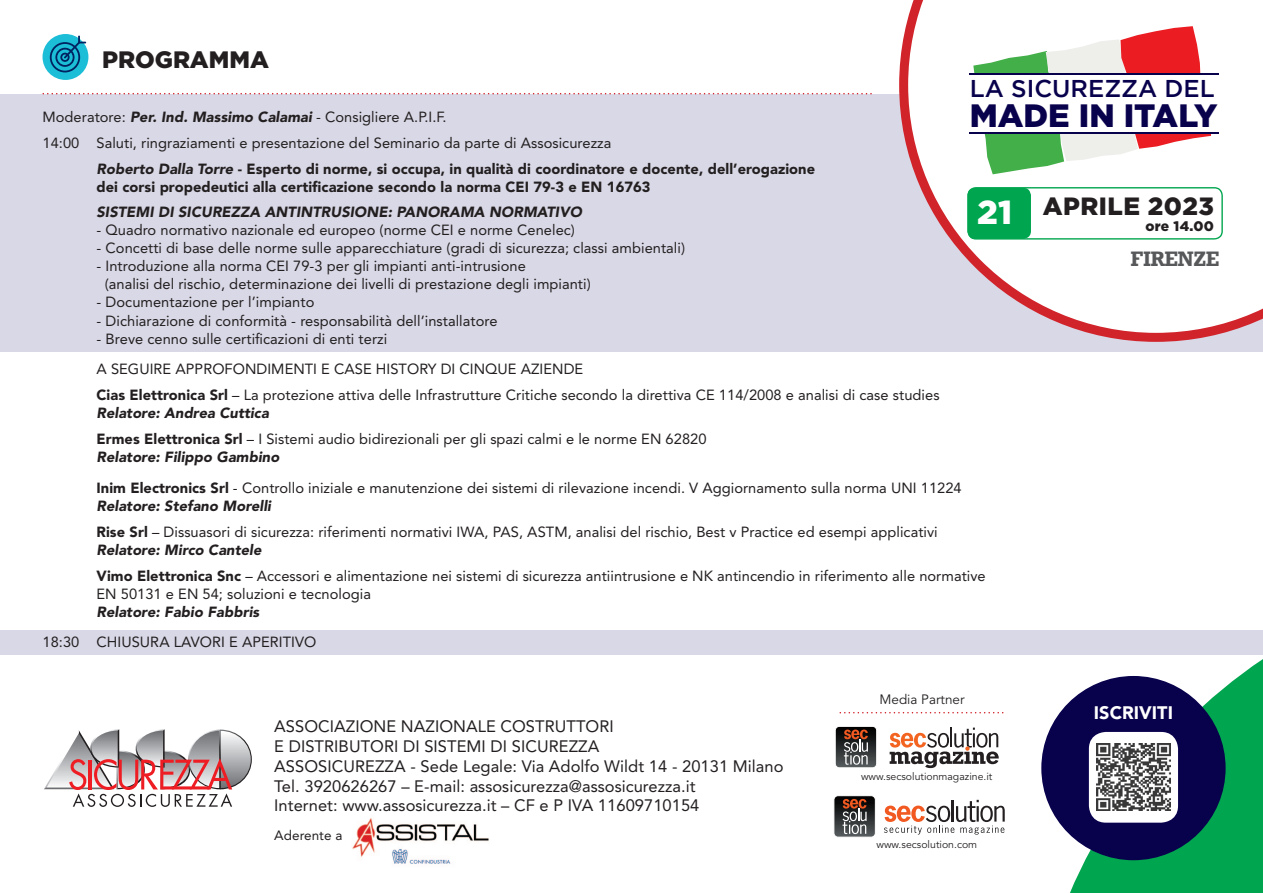
<style>
.page{position:relative;width:1263px;height:893px;background:#fff}
.page>*{position:absolute;margin:0;border:0;box-sizing:border-box;transform-origin:0 0}
.t1{font:900 32.25px "Gotham";color:#08014c}
.t2{font:900 24.9px "Gotham";letter-spacing:.02em;color:#231f20}
.t3{font:500 24.3px "Gotham";color:#08014c}
.t4{font:900 23.7px "Gotham";color:#231f20}
.t5{font:21px "Geometric Slab 712 BT Bold A";color:#57585a}
.t6{font:900 18px "Avenir";letter-spacing:.005em;color:#fff}
.t7{font:16.5px/19.8px "Avenir";letter-spacing:.005em;color:#231f20}
.t8{font:14.7px/18px "Avenir";letter-spacing:.005em;color:#231f20}
.t9{font:900 14.7px "Avenir";letter-spacing:.005em;color:#231f20}
.t10{font:italic 900 14.7px "Avenir";letter-spacing:.005em;color:#231f20}
.t11{font:900 13.8px "Gotham";letter-spacing:.02em;color:#231f20}
.t12{font:13.5px "Avenir";color:#231f20}
.t13{font:13.5px "Avenir";letter-spacing:.005em;color:#231f20}
.t14{font:10.5px "Avenir";color:#231f20}
.s1{font-weight:900;font-style:italic}
.s2{font-style:italic}
.s3{font-weight:900}
.s4{font-size:33.3px;color:#fff}
</style>
<div class="page">
<div style="left:0;top:631px;width:1263px;height:24px;background:#d9d8e6"></div>
<div style="left:0;top:94px;width:1263px;height:258px;background:#d9d8e6"></div>
<svg style="left:899px;top:0;width:364px;height:342px;fill:#fff"></svg>
<svg style="left:971px;top:24px;width:243px;height:152px"></svg>
<div style="left:966px;top:73px;width:265px;height:59px;background:#fff"></div>
<hr style="left:970px;top:132px;width:249px;height:1px;background:#08014c">
<hr style="left:970px;top:73px;width:249px;height:1px;background:#08014c">
<div style="left:43px;top:34px;width:45px;height:46px;background:#1cbed7;border-radius:50%"></div>
<svg style="left:50px;top:36px;width:36px;height:36px"></svg>
<svg style="left:1027px;top:630px;width:236px;height:263px"></svg>
<svg style="left:43px;top:93px;width:829px;height:1px"></svg>
<svg style="left:839px;top:712px;width:164px;height:1px"></svg>
<svg style="left:44px;top:729px;width:208px;height:78px"></svg>
<svg style="left:890px;top:728px;width:109px;height:40px"></svg>
<svg style="left:835px;top:726px;width:42px;height:42px"></svg>
<svg style="left:884px;top:800px;width:121px;height:35px"></svg>
<div style="left:834px;top:795px;width:42px;height:42px;border:1px solid #fff;border-radius:4px"></div>
<svg style="left:834px;top:796px;width:41px;height:41px"></svg>
<img style="left:352px;top:818px;width:137px;height:46px">
<svg style="left:967px;top:187px;width:256px;height:53px"></svg>
<div style="left:967px;top:188px;width:64px;height:51px;background:#00a54f;border-radius:8px"></div>
<div style="left:1041px;top:676px;width:184px;height:184px;background:#08014c;border-radius:50%"></div>
<div style="left:1089px;top:732px;width:89px;height:91px;background:#fff;border-radius:17px"></div>
<img style="left:1096px;top:744px;width:74px;height:67px">
<h3 class="t4" style="left:102px;top:46px;width:168px">PROGRAMMA</h3>
<h3 class="t3" style="left:970px;top:74px;width:247px">LA SICUREZZA DEL</h3>
<h1 class="t1" style="left:970px;top:97px;width:249px">MADE IN ITALY</h1>
<p class="t8" style="left:43px;top:108px;width:406px">Moderatore: <span class="s1">Per. Ind. Massimo Calamai</span> - Consigliere A.P.I.F.</p>
<p class="t8" style="left:43px;top:134px;width:570px">14:00 Saluti, ringraziamenti e presentazione del Seminario da parte di Assosicurezza</p>
<p class="t9" style="left:97px;top:160px;width:720px"><span class="s2">Roberto Dalla Torre</span> - esperto di norme, si occupa, in qualità di coordinatore e docente, dell’erogazione</p>
<p class="t9" style="left:97px;top:178px;width:555px">dei corsi propedeutici alla certificazione secondo la norma cei 79-3 e eN 16763</p>
<p class="t10" style="left:97px;top:203px;width:487px">SISTEMI DI SICUREZZA ANTINTRUSIONE: PANORAMA NORMATIVO</p>
<p class="t8" style="left:97px;top:221px;width:480px">- Quadro normativo nazionale ed europeo (norme CEI e norme Cenelec)</p>
<p class="t8" style="left:97px;top:239px;width:590px">- Concetti di base delle norme sulle apparecchiature (gradi di sicurezza; classi ambientali)</p>
<p class="t8" style="left:105px;top:257px;width:487px;text-indent:-8px">- Introduzione alla norma CEI 79-3 per gli impianti anti-intrusione<br>(analisi del rischio, determinazione dei livelli di prestazione degli impianti)</p>
<p class="t8" style="left:97px;top:293px;width:219px">- Documentazione per l’impianto</p>
<p class="t8" style="left:97px;top:311px;width:402px">- Dichiarazione di conformità - responsabilità dell’installatore</p>
<p class="t8" style="left:97px;top:323px;width:488px;line-height:30.8px">- Breve cenno sulle certificazioni di enti terzi<br>A SEGUIRE APPROFONDIMENTI E CASE HISTORY DI CINQUE AZIENDE</p>
<p class="t8" style="left:97px;top:386px;width:844px"><span class="s3">cias elettronica srl</span> – La protezione attiva delle Infrastrutture Critiche secondo la direttiva CE 114/2008 e analisi di case studies<br><span class="s1">Relatore: Andrea Cuttica</span></p>
<p class="t8" style="left:97px;top:430px;width:611px"><span class="s3">ermes elettronica srl</span> – I Sistemi audio bidirezionali per gli spazi calmi e le norme EN 62820<br><span class="s1">Relatore: Filippo Gambino</span></p>
<p class="t8" style="left:97px;top:479px;width:867px"><span class="s3">inim electronics srl</span> - Controllo iniziale e manutenzione dei sistemi di rilevazione incendi. V Aggiornamento sulla norma UNI 11224<br><span class="s1">Relatore: Stefano Morelli</span></p>
<p class="t8" style="left:97px;top:523px;width:843px"><span class="s3">Rise srl</span> – Dissuasori di sicurezza: riferimenti normativi IWA, PAS, ASTM, analisi del rischio, Best v Practice ed esempi applicativi<br><span class="s1">Relatore: Mirco Cantele</span></p>
<p class="t8" style="left:97px;top:567px;width:891px"><span class="s3">vimo elettronica snc</span> – Accessori e alimentazione nei sistemi di sicurezza antiintrusione e NK antincendio in riferimento alle normative<br>EN 50131 e EN 54; soluzioni e tecnologia</p>
<p class="t10" style="left:97px;top:603px;width:164px">Relatore: Fabio Fabbris</p>
<p class="t8" style="left:43px;top:633px;width:275px">18:30 CHIUSURA LAVORI E APERITIVO</p>
<h2 class="t2" style="left:977px;top:192px;width:238px"><span class="s4">21</span> APRILE 2023</h2>
<p class="t11" style="left:1145px;top:219px;width:70px">ore 14.00</p>
<h3 class="t5" style="left:1131px;top:246px;width:90px">FIRENZE</h3>
<p class="t7" style="left:274px;top:717px;width:511px">ASSOCIAZIONE NAZIONALE COSTRUTTORI<br>E DISTRIBUTORI DI SISTEMI DI SICUREZZA<br>ASSOSICUREZZA - Sede Legale: Via Adolfo Wildt 14 - 20131 Milano Tel. 3920626267 – E-mail: assosicurezza@assosicurezza.it<br>Internet: www.assosicurezza.it – CF e P IVA 11609710154</p>
<p class="t13" style="left:274px;top:827px;width:70px">Aderente a</p>
<p class="t12" style="left:879px;top:691px;width:86px">Media Partner</p>
<p class="t14" style="left:861px;top:771px;width:133px">www.secsolutionmagazine.it</p>
<p class="t14" style="left:876px;top:839px;width:102px">www.secsolution.com</p>
<p class="t6" style="left:1094px;top:701px;width:81px">iscRiviti</p>
</div>
